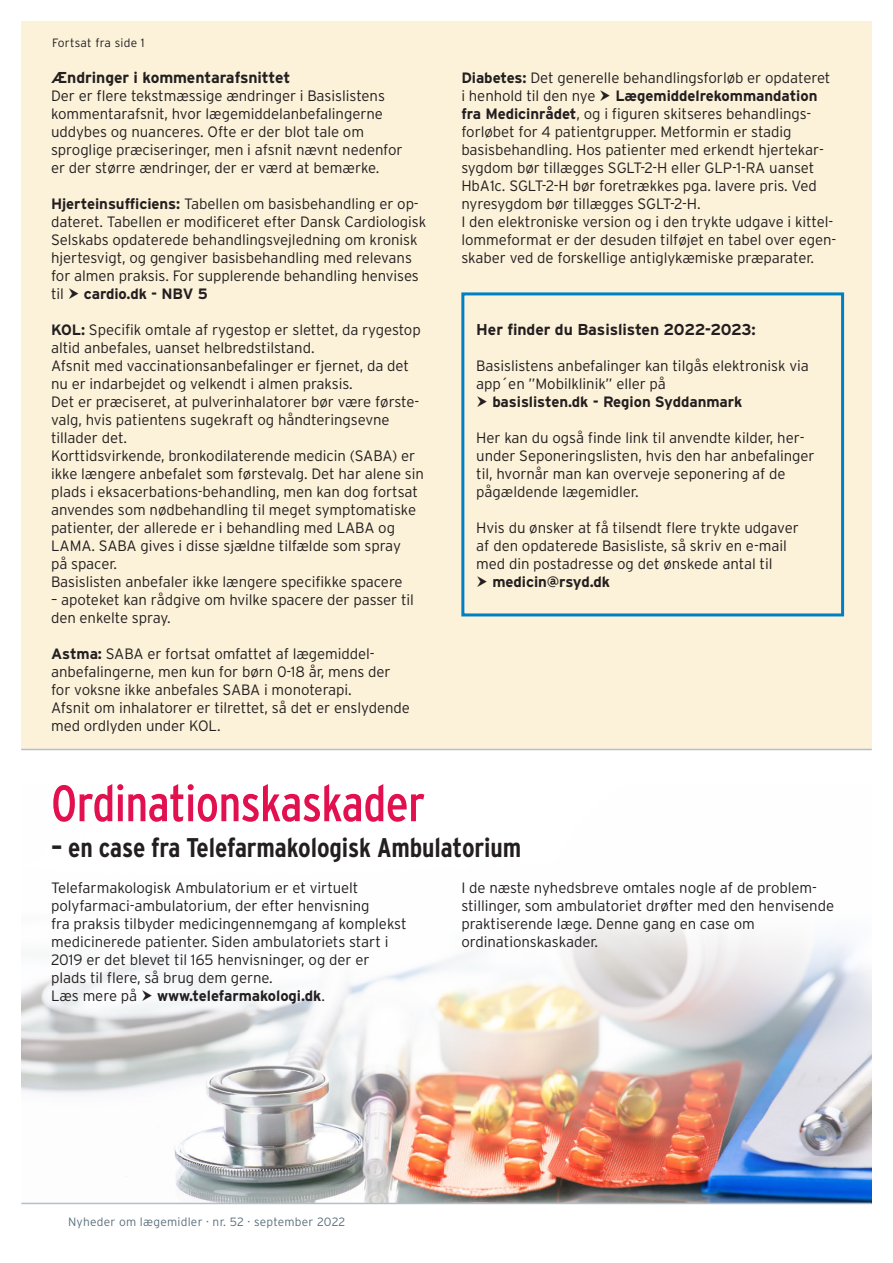
<style>
.page{position:relative;width:893px;height:1263px;background:#fff}
.page>*{position:absolute;margin:0;border:0;box-sizing:border-box;transform-origin:0 0}
.t1{font:51px "Interstate Condensed";letter-spacing:-.01em;color:#e2104f}
.t2{font:27px "Interstate Condensed Bold 2";letter-spacing:-.005em;color:#231f20}
.t3{font:15.75px "Interstate Bold 2";letter-spacing:-.005em;color:#231f20}
.t4{font:300 15px/18px "Interstate";letter-spacing:-.005em;color:#231f20}
.t5{font:300 12px "Interstate";letter-spacing:.02em;color:#5b6f7b}
.t6{font:300 12px "Interstate";letter-spacing:.02em;color:#231f20}
.s1{font-family:"Interstate Bold 2";font-weight:400}
</style>
<div class="page">
<img style="left:21px;top:922px;width:851px;height:281px">
<div style="left:21px;top:21px;width:851px;height:728px;background:#fcf1d9"></div>
<hr style="left:21px;top:1203px;width:851px;height:1px;background:#b3c0c8">
<hr style="left:21px;top:749px;width:851px;height:1px;background:#b3c0c8">
<div style="left:461px;top:292px;width:383px;height:324px;border:3px solid #0080c4"></div>
<p class="t6" style="left:52px;top:36px;width:94px">Fortsat fra side 1</p>
<h3 class="t3" style="left:51px;top:68px;width:241px">Ændringer i kommentarafsnittet</h3>
<p class="t4" style="left:51px;top:86px;width:353px">Der er flere tekstmæssige ændringer i Basislistens kommentarafsnit, hvor lægemiddelanbefalingerne uddybes og nuanceres. Ofte er der blot tale om sproglige præciseringer, men i afsnit nævnt nedenfor er der større ændringer, der er værd at bemærke.</p>
<p class="t4" style="left:51px;top:194px;width:377px"><span class="s1">Hjerteinsufficiens:</span> Tabellen om basisbehandling er op&shy;dateret. Tabellen er modificeret efter Dansk Cardiologisk Selskabs opdaterede behandlingsvejledning om kronisk hjertesvigt, og gengiver basisbehandling med relevans for almen praksis. For supplerende behandling henvises til ➤ <span class="s1">cardio.dk - NBV 5</span></p>
<p class="t4" style="left:51px;top:320px;width:371px"><span class="s1">KOL:</span> Specifik omtale af rygestop er slettet, da rygestop altid anbefales, uanset helbredstilstand.</p>
<p class="t4" style="left:51px;top:356px;width:360px">Afsnit med vaccinationsanbefalinger er fjernet, da det nu er indarbejdet og velkendt i almen praksis.</p>
<p class="t4" style="left:51px;top:392px;width:370px">Det er præciseret, at pulverinhalatorer bør være første&shy;valg, hvis patientens sugekraft og håndteringsevne tillader det.</p>
<p class="t4" style="left:51px;top:446px;width:374px">Korttidsvirkende, bronkodilaterende medicin (SABA) er ikke længere anbefalet som førstevalg. Det har alene sin plads i eksacerbations-behandling, men kan dog fortsat anvendes som nødbehandling til meget symptomatiske patienter, der allerede er i behandling med LABA og LAMA. SABA gives i disse sjældne tilfælde som spray<br>på spacer.</p>
<p class="t4" style="left:51px;top:572px;width:353px">Basislisten anbefaler ikke længere specifikke spacere</p>
<p class="t4" style="left:51px;top:590px;width:365px">– apoteket kan rådgive om hvilke spacere der passer til den enkelte spray.</p>
<p class="t4" style="left:51px;top:644px;width:341px"><span class="s1">Astma:</span> SABA er fortsat omfattet af lægemiddel&shy;anbefalingerne, men kun for børn 0-18 år, mens der for voksne ikke anbefales SABA i monoterapi.</p>
<p class="t4" style="left:51px;top:698px;width:360px">Afsnit om inhalatorer er tilrettet, så det er enslydende med ordlyden under KOL.</p>
<p class="t4" style="left:461px;top:68px;width:371px"><span class="s1">Diabetes:</span> Det generelle behandlingsforløb er opdateret i henhold til den nye ➤ <span class="s1">Lægemiddelrekommandation fra Medicinrådet</span>, og i figuren skitseres behandlings&shy;forløbet for 4 patientgrupper. Metformin er stadig basisbehandling. Hos patienter med erkendt hjertekar&shy;sygdom bør tillægges SGLT-2-H eller GLP-1-RA uanset HbA1c. SGLT-2-H bør foretrækkes pga. lavere pris. Ved nyresygdom bør tillægges SGLT-2-H.</p>
<p class="t4" style="left:461px;top:212px;width:376px">I den elektroniske version og i den trykte udgave i kittel&shy;lommeformat er der desuden tilføjet en tabel over egen&shy;skaber ved de forskellige antiglykæmiske præparater.</p>
<h3 class="t3" style="left:476px;top:320px;width:281px">Her finder du Basislisten 2022-2023:</h3>
<p class="t4" style="left:476px;top:356px;width:334px">Basislistens anbefalinger kan tilgås elektronisk via app´en ”Mobilklinik” eller på<br>➤ <span class="s1">basislisten.dk - Region Syddanmark</span></p>
<p class="t4" style="left:476px;top:428px;width:340px">Her kan du også finde link til anvendte kilder, her&shy;under Seponeringslisten, hvis den har anbefalinger til, hvornår man kan overveje seponering af de pågældende lægemidler.</p>
<p class="t4" style="left:476px;top:518px;width:324px">Hvis du ønsker at få tilsendt flere trykte udgaver af den opdaterede Basisliste, så skriv en e-mail med din postadresse og det ønskede antal til<br>➤ <span class="s1">medicin@rsyd.dk</span></p>
<h2 class="t1" style="left:51px;top:775px;width:376px">Ordinationskaskader</h2>
<p class="t2" style="left:51px;top:832px;width:472px">– en case fra Telefarmakologisk Ambulatorium</p>
<p class="t4" style="left:51px;top:878px;width:357px">Telefarmakologisk Ambulatorium er et virtuelt polyfarmaci-ambulatorium, der efter henvisning<br>fra praksis tilbyder medicingennemgang af komplekst medicinerede patienter. Siden ambulatoriets start i 2019 er det blevet til 165 henvisninger, og der er plads til flere, så brug dem gerne.<br>Læs mere på ➤ <span class="s1">www.telefarmakologi.dk</span>.</p>
<p class="t4" style="left:461px;top:878px;width:374px">I de næste nyhedsbreve omtales nogle af de problem&shy;stillinger, som ambulatoriet drøfter med den henvisende praktiserende læge. Denne gang en case om ordinationskaskader.</p>
<p class="t5" style="left:68px;top:1215px;width:279px">Nyheder om lægemidler · nr. 52 · september 2022</p>
</div>
